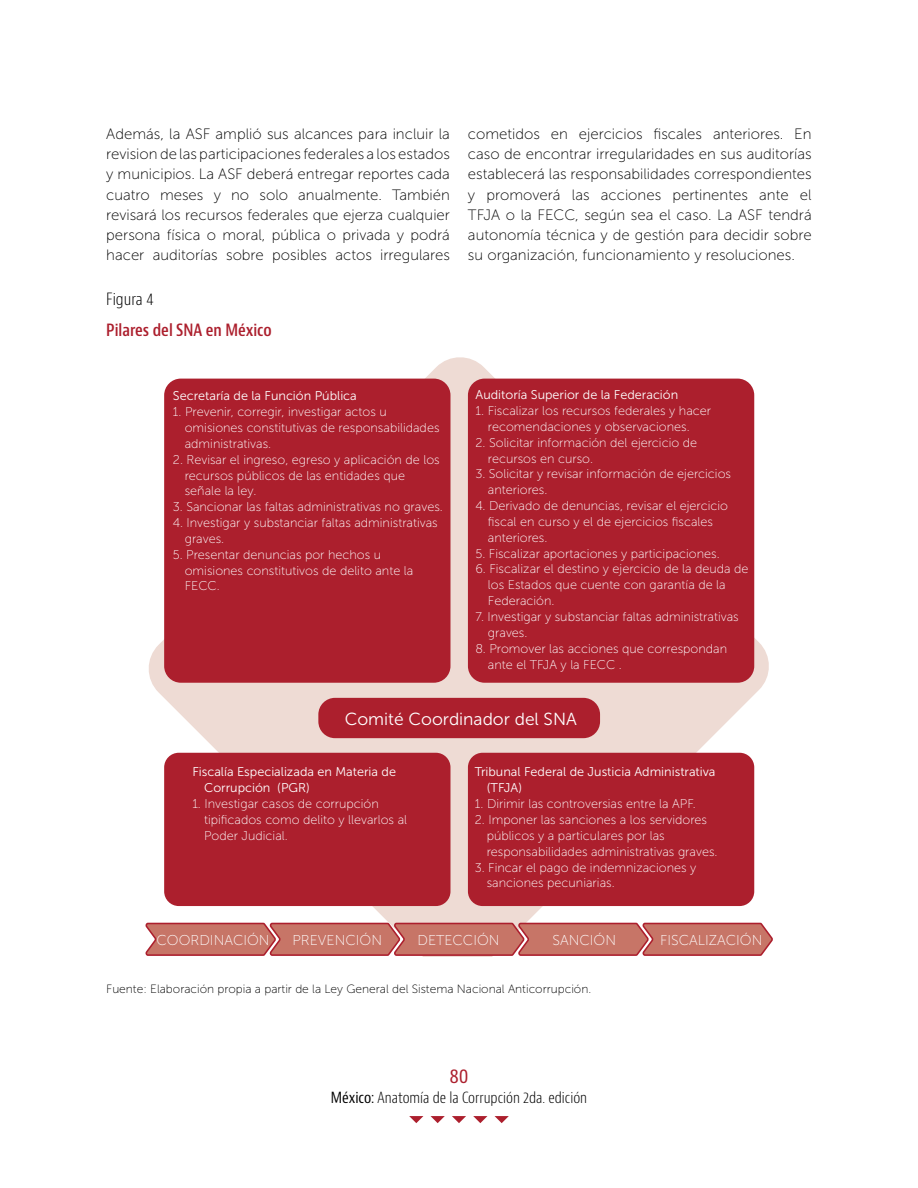
<style>
.page{position:relative;width:918px;height:1188px;background:#fff}
.page>*{position:absolute;margin:0;border:0;box-sizing:border-box;transform-origin:0 0}
.t1{font:condensed 19.5px "Bernino Sans";color:#ac1f2d}
.t2{font:17.4px "Museo Sans 300";color:#fff}
.t3{font:600 condensed 16.5px "Bernino Sans";color:#ac1f2d}
.t4{font:300 condensed 16.5px "Bernino Sans";color:#000}
.t5{font:15px/20.2px "Museo Sans 100";color:#000;text-align:justify}
.t6{font:300 condensed 15px "Bernino Sans";color:#000}
.t7{font:14.25px "Museo Sans 100";color:#fff}
.t8{font:12.75px/15.9px "Museo Sans 100";color:#fff}
.t9{font:12.75px/15.9px "Museo Sans 300";color:#fff}
.t10{font:12px "Museo Sans 100";color:#000}
.s1{font-weight:400}
</style>
<div class="page">
<svg style="left:409px;top:1116px;width:14px;height:7px"></svg>
<svg style="left:431px;top:1116px;width:14px;height:7px"></svg>
<svg style="left:452px;top:1116px;width:14px;height:7px"></svg>
<svg style="left:473px;top:1116px;width:14px;height:7px"></svg>
<svg style="left:495px;top:1116px;width:14px;height:7px"></svg>
<svg style="left:149px;top:357px;width:620px;height:565px;fill:#eedbd4"></svg>
<div style="left:164px;top:379px;width:286px;height:304px;background:#ac1f2d;border-radius:17px"></div>
<div style="left:468px;top:379px;width:286px;height:304px;background:#ac1f2d;border-radius:17px"></div>
<div style="left:164px;top:753px;width:286px;height:153px;background:#ac1f2d;border-radius:15px"></div>
<div style="left:318px;top:698px;width:282px;height:40px;background:#ac1f2d;border-radius:17px"></div>
<div style="left:468px;top:753px;width:286px;height:153px;background:#ac1f2d;border-radius:15px"></div>
<svg style="left:145px;top:922px;width:628px;height:34px;background:#c67268"></svg>
<p class="t5" style="left:106px;top:124px;width:345px">Además, la ASF amplió sus alcances para incluir la revision de las participaciones federales a los estados y municipios. La ASF deberá entregar reportes cada cuatro meses y no solo anualmente. También revisará los recursos federales que ejerza cualquier persona física o moral, pública o privada y podrá hacer auditorías sobre posibles actos irregulares</p>
<p class="t5" style="left:468px;top:124px;width:345px">cometidos en ejercicios fiscales anteriores. En caso de encontrar irregularidades en sus auditorías establecerá las responsabilidades correspondientes y promoverá las acciones pertinentes ante el TFJA o la FECC, según sea el caso. La ASF tendrá autonomía técnica y de gestión para decidir sobre su organización, funcionamiento y resoluciones.</p>
<p class="t4" style="left:106px;top:289px;width:49px">Figura 4</p>
<p class="t3" style="left:106px;top:320px;width:167px">Pilares del SNA en México</p>
<p class="t9" style="left:173px;top:388px;width:185px">Secretaría de la Función Pública</p>
<p class="t8" style="left:185px;top:404px;width:256px;text-indent:-12px">1. Prevenir, corregir, investigar actos u omisiones constitutivas de responsabilidades administrativas.</p>
<p class="t8" style="left:185px;top:452px;width:256px;text-indent:-12px">2. Revisar el ingreso, egreso y aplicación de los recursos públicos de las entidades que señale la ley.</p>
<p class="t8" style="left:173px;top:499px;width:271px">3. Sancionar las faltas administrativas no graves.</p>
<p class="t8" style="left:185px;top:515px;width:255px;text-indent:-12px">4. Investigar y substanciar faltas administrativas graves.</p>
<p class="t8" style="left:185px;top:547px;width:230px;text-indent:-12px">5. Presentar denuncias por hechos u omisiones constitutivos de delito ante la<br>FECC.</p>
<p class="t9" style="left:476px;top:387px;width:204px">Auditoría Superior de la Federación</p>
<p class="t8" style="left:488px;top:403px;width:225px;text-indent:-12px">1. Fiscalizar los recursos federales y hacer recomendaciones y observaciones.</p>
<p class="t8" style="left:488px;top:434px;width:211px;text-indent:-12px">2. Solicitar información del ejercicio de recursos en curso.</p>
<p class="t8" style="left:488px;top:466px;width:245px;text-indent:-12px">3. Solicitar y revisar información de ejercicios anteriores.</p>
<p class="t8" style="left:488px;top:498px;width:242px;text-indent:-12px">4. Derivado de denuncias, revisar el ejercicio fiscal en curso y el de ejercicios fiscales anteriores.</p>
<p class="t8" style="left:476px;top:545px;width:246px">5. Fiscalizar aportaciones y participaciones.</p>
<p class="t8" style="left:488px;top:561px;width:262px;text-indent:-12px">6. Fiscalizar el destino y ejercicio de la deuda de los Estados que cuente con garantía de la<br>Federación.</p>
<p class="t8" style="left:488px;top:609px;width:252px;text-indent:-12px">7. Investigar y substanciar faltas administrativas graves.</p>
<p class="t8" style="left:488px;top:641px;width:241px;text-indent:-12px">8. Promover las acciones que correspondan ante el TFJA y la FECC .</p>
<h2 class="t2" style="left:345px;top:709px;width:234px">Comité Coordinador del SNA</h2>
<p class="t9" style="left:204px;top:764px;width:193px;text-indent:-12px">Fiscalía Especializada en Materia de<br>Corrupción (PGR)</p>
<p class="t8" style="left:204px;top:796px;width:204px;text-indent:-12px">1. Investigar casos de corrupción tipificados como delito y llevarlos al<br>Poder Judicial.</p>
<p class="t9" style="left:487px;top:764px;width:230px;text-indent:-12px">Tribunal Federal de Justicia Administrativa (TFJA)</p>
<p class="t8" style="left:475px;top:796px;width:222px">1. Dirimir las controversias entre la APF.</p>
<p class="t8" style="left:487px;top:812px;width:232px;text-indent:-12px">2. Imponer las sanciones a los servidores públicos y a particulares por las responsabilidades administrativas graves.</p>
<p class="t8" style="left:487px;top:859px;width:211px;text-indent:-12px">3. Fincar el pago de indemnizaciones y sanciones pecuniarias.</p>
<p class="t7" style="left:157px;top:933px;width:115px">COORDINACIÓN</p>
<p class="t7" style="left:293px;top:933px;width:91px">PREVENCIÓN</p>
<p class="t7" style="left:418px;top:933px;width:84px">DETECCIÓN</p>
<p class="t7" style="left:552px;top:933px;width:65px">SANCIÓN</p>
<p class="t7" style="left:660px;top:933px;width:104px">FISCALIZACIÓN</p>
<p class="t10" style="left:106px;top:983px;width:486px">Fuente: Elaboración propia a partir de la Ley General del Sistema Nacional Anticorrupción.</p>
<h1 class="t1" style="left:449px;top:1064px;width:21px">80</h1>
<p class="t6" style="left:331px;top:1089px;width:258px"><span class="s1">México:</span> Anatomía de la Corrupción 2da. edición</p>
</div>
